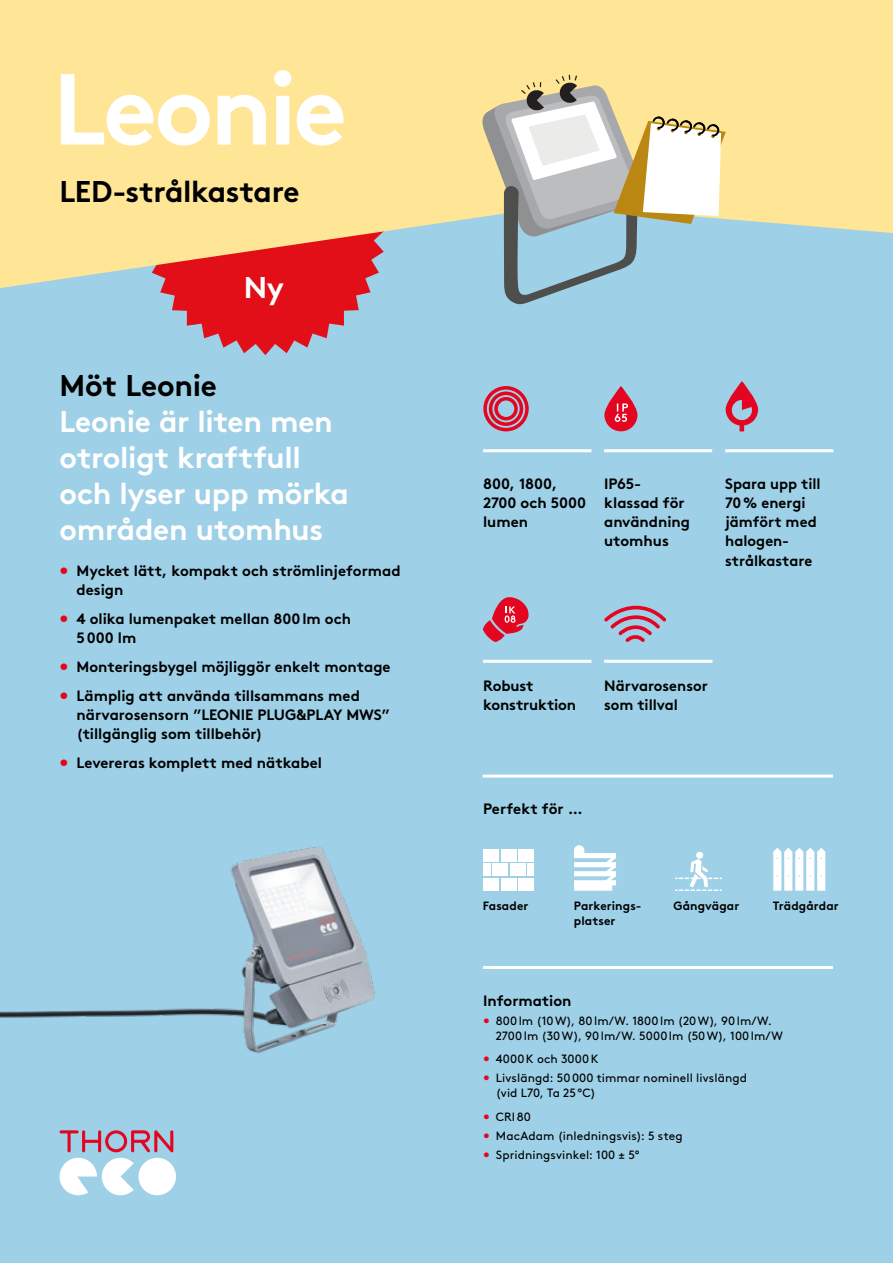
<style>
.page{position:relative;width:893px;height:1263px;background:#9ed0e7}
.page>*{position:absolute;margin:0;border:0;box-sizing:border-box;transform-origin:0 0}
.t1{font:700 100.65px "Brown";letter-spacing:-.035em;color:#fff}
.t2{font:700 30px/36px "Brown";letter-spacing:-.01em;color:#fff}
.t3{font:700 30px "Brown";letter-spacing:-.01em;color:#000}
.t4{font:700 15px/19.2px "Brown";color:#000}
.t5{font:12px/14.9px "Brown";letter-spacing:.01em;color:#000}
.t6{font:700 12px "Brown";letter-spacing:.01em;color:#000}
.s1{color:#e40521}
</style>
<div class="page">
<svg style="left:160px;top:288px;width:211px;height:67px"></svg>
<svg style="left:0;top:0;width:893px;height:288px;fill:#ffe596"></svg>
<hr style="left:483px;top:966px;width:350px;height:3px;background:#fff">
<hr style="left:483px;top:774px;width:350px;height:3px;background:#fff">
<svg style="left:483px;top:386px;width:46px;height:45px"></svg>
<svg style="left:726px;top:381px;width:32px;height:50px"></svg>
<svg style="left:604px;top:605px;width:62px;height:37px"></svg>
<hr style="left:725px;top:449px;width:108px;height:3px;background:#fff">
<hr style="left:604px;top:660px;width:108px;height:3px;background:#fff">
<hr style="left:604px;top:449px;width:108px;height:3px;background:#fff">
<hr style="left:483px;top:449px;width:108px;height:3px;background:#fff">
<hr style="left:483px;top:660px;width:108px;height:3px;background:#fff">
<svg style="left:483px;top:597px;width:46px;height:45px"></svg>
<div style="left:501px;top:849px;width:15px;height:13px;background:#fff"></div>
<div style="left:493px;top:864px;width:15px;height:12px;background:#fff"></div>
<div style="left:483px;top:849px;width:16px;height:13px;background:#fff"></div>
<div style="left:510px;top:864px;width:16px;height:12px;background:#fff"></div>
<div style="left:528px;top:864px;width:6px;height:12px;background:#fff"></div>
<div style="left:518px;top:849px;width:16px;height:13px;background:#fff"></div>
<div style="left:483px;top:878px;width:16px;height:13px;background:#fff"></div>
<div style="left:501px;top:878px;width:15px;height:13px;background:#fff"></div>
<div style="left:518px;top:878px;width:16px;height:13px;background:#fff"></div>
<div style="left:483px;top:864px;width:7px;height:12px;background:#fff"></div>
<svg style="left:574px;top:845px;width:42px;height:46px"></svg>
<div style="left:696px;top:852px;width:7px;height:7px;background:#fff;border-radius:50%"></div>
<svg style="left:675px;top:859px;width:47px;height:32px"></svg>
<svg style="left:604px;top:386px;width:33px;height:45px"></svg>
<svg style="left:615px;top:403px;width:13px;height:19px"></svg>
<svg style="left:773px;top:848px;width:52px;height:43px"></svg>
<svg style="left:481px;top:75px;width:245px;height:230px"></svg>
<img style="left:0;top:846px;width:375px;height:208px">
<div style="left:138px;top:1158px;width:38px;height:37px;background:#fff;border-radius:50%"></div>
<svg style="left:60px;top:1130px;width:113px;height:65px"></svg>
<h1 class="t1" style="left:53px;top:28px;width:296px">Leonie</h1>
<h2 class="t3" style="left:60px;top:167px;width:241px">LED-strålkastare</h2>
<h2 class="t2" style="left:244px;top:266px;width:42px">Ny</h2>
<h2 class="t3" style="left:60px;top:361px;width:159px">Möt Leonie</h2>
<h2 class="t2" style="left:60px;top:400px;width:291px">Leonie är liten men otroligt kraftfull och lyser upp mörka områden utomhus</h2>
<p class="t4" style="left:77px;top:560px;width:326px;text-indent:-17px"><span class="s1">•</span> Mycket lätt, kompakt och strömlinjeformad design</p>
<p class="t4" style="left:77px;top:608px;width:276px;text-indent:-17px"><span class="s1">•</span> 4 olika lumenpaket mellan 800lm och<br>5000 lm</p>
<p class="t4" style="left:60px;top:655px;width:333px"><span class="s1">•</span> Monteringsbygel möjliggör enkelt montage</p>
<p class="t4" style="left:77px;top:684px;width:315px;text-indent:-17px"><span class="s1">•</span> Lämplig att använda tillsammans med närvarosensorn ”LEONIE PLUG&amp;PLAY MWS” (tillgänglig som tillbehör)</p>
<p class="t4" style="left:60px;top:751px;width:264px"><span class="s1">•</span> Levereras komplett med nätkabel</p>
<p class="t4" style="left:483px;top:473px;width:105px">800, 1800,<br>2700 och 5000 lumen</p>
<p class="t4" style="left:725px;top:473px;width:97px">Spara upp till<br>70% energi jämfört med halogen&shy;strålkastare</p>
<p class="t4" style="left:604px;top:473px;width:87px">IP65- klassad för användning utomhus</p>
<p class="t4" style="left:483px;top:675px;width:95px">Robust konstruktion</p>
<p class="t4" style="left:604px;top:675px;width:105px">Närvarosensor som tillval</p>
<p class="t4" style="left:483px;top:798px;width:101px">Perfekt för …</p>
<p class="t6" style="left:483px;top:896px;width:47px">Fasader</p>
<p class="t6" style="left:773px;top:896px;width:67px">Trädgårdar</p>
<p class="t6" style="left:574px;top:896px;width:69px">Parkerings-</p>
<p class="t6" style="left:673px;top:896px;width:67px">Gångvägar</p>
<p class="t6" style="left:574px;top:911px;width:43px">platser</p>
<p class="t4" style="left:483px;top:989px;width:90px">Information</p>
<p class="t5" style="left:496px;top:1012px;width:288px;text-indent:-13px"><span class="s1">•</span> 800lm (10W), 80lm/W. 1800lm (20W), 90lm/W.<br>2700lm (30W), 90lm/W. 5000lm (50W), 100lm/W</p>
<p class="t5" style="left:483px;top:1050px;width:117px"><span class="s1">•</span> 4000K och 3000K</p>
<p class="t5" style="left:496px;top:1070px;width:253px;text-indent:-13px"><span class="s1">•</span> Livslängd: 50000 timmar nominell livslängd (vid L70, Ta 25°C)</p>
<p class="t5" style="left:483px;top:1108px;width:49px"><span class="s1">•</span> CRI80</p>
<p class="t5" style="left:483px;top:1127px;width:201px"><span class="s1">•</span> MacAdam (inledningsvis): 5 steg</p>
<p class="t5" style="left:483px;top:1146px;width:158px"><span class="s1">•</span> Spridningsvinkel: 100 ± 5°</p>
</div>
